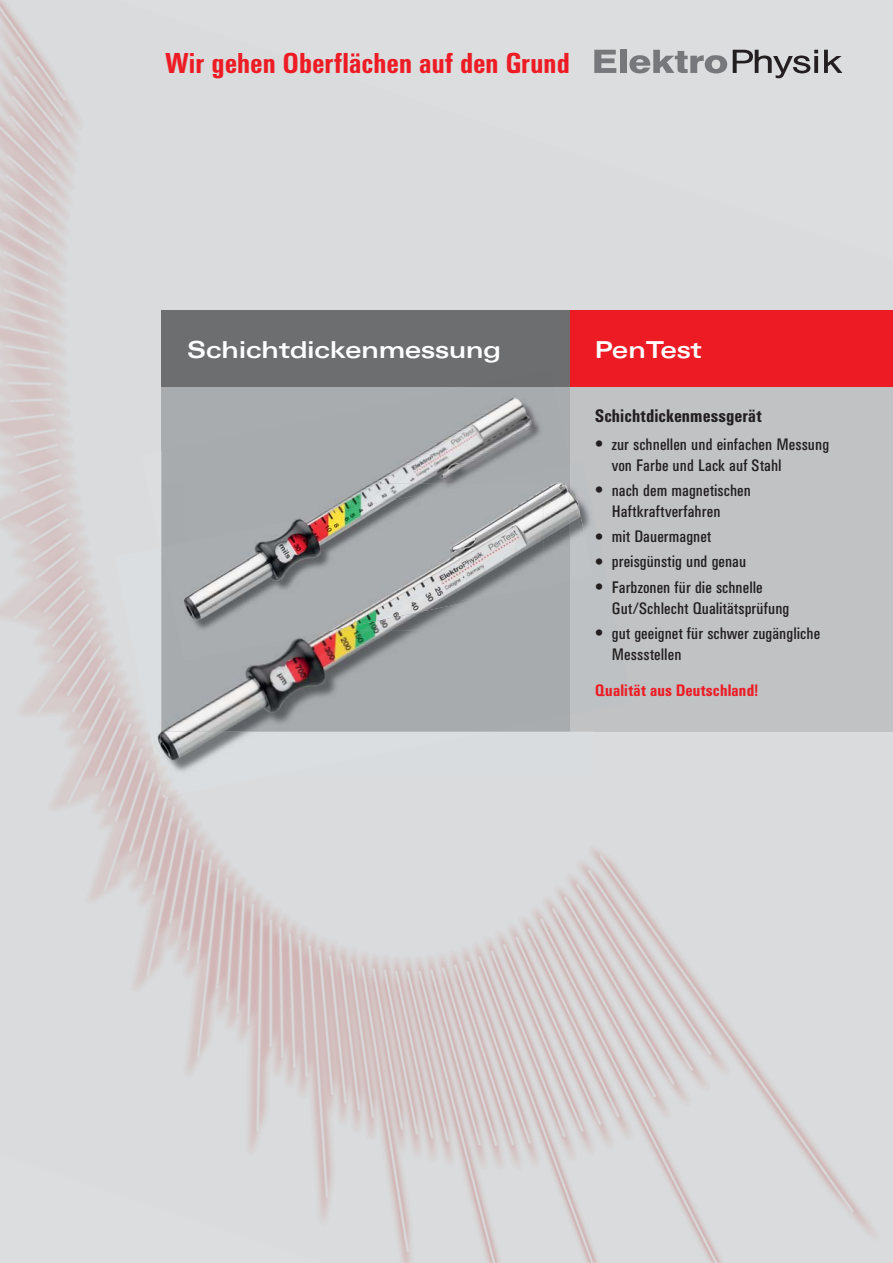
<style>
.page{position:relative;width:893px;height:1263px;background:#fff}
.page>*{position:absolute;margin:0;border:0;box-sizing:border-box;transform-origin:0 0}
.t1{font:700 28.5px "Univers Condensed BQ";color:#ed1c24}
.t2{font:700 24px "Univers Extended BQ";color:#fff}
.t3{font:700 18px "Univers Condensed BQ";letter-spacing:.005em;color:#231f20}
.t4{font:16.5px/21px "Univers Condensed BQ";color:#231f20}
.t5{font:700 16.5px "Univers Condensed BQ";letter-spacing:.01em;color:#ed1c24}
.s1{font-size:24px}
</style>
<div class="page">
<img style="left:0;top:0;width:893px;height:1263px">
<div style="left:570px;top:387px;width:323px;height:344px;background:#c0c2c4"></div>
<div style="left:570px;top:311px;width:323px;height:76px;background:#ed1c24"></div>
<div style="left:162px;top:311px;width:408px;height:76px;background:#6d6e70"></div>
<svg style="left:594px;top:50px;width:22px;height:23px"></svg>
<div style="left:619px;top:50px;width:7px;height:23px;background:#77787b"></div>
<svg style="left:629px;top:50px;width:98px;height:23px;background:#a8a9ab"></svg>
<svg style="left:733px;top:50px;width:85px;height:28px;background:#a1a1a2"></svg>
<svg style="left:824px;top:50px;width:18px;height:23px"></svg>
<div style="left:488px;top:731px;width:105px;height:44px;background:#d8dcdf"></div>
<img style="left:114px;top:547px;width:158px;height:251px">
<img style="left:160px;top:554px;width:328px;height:221px">
<img style="left:162px;top:661px;width:408px;height:70px">
<div style="left:141px;top:451px;width:21px;height:96px;background:#dadbdc"></div>
<img style="left:162px;top:387px;width:408px;height:274px">
<img style="left:160px;top:484px;width:25px;height:63px">
<img style="left:543px;top:464px;width:27px;height:20px">
<svg style="left:160px;top:547px;width:2px;height:7px"></svg>
<img style="left:570px;top:487px;width:21px;height:52px">
<img style="left:185px;top:399px;width:358px;height:232px">
<img style="left:185px;top:484px;width:288px;height:58px">
<img style="left:473px;top:469px;width:70px;height:15px">
<h1 class="t1" style="left:165px;top:54px;width:406px">Wir gehen Oberflächen auf den Grund</h1>
<h2 class="t2" style="left:187px;top:341px;width:315px">Schichtdickenmessung</h2>
<h2 class="t2" style="left:595px;top:341px;width:108px">PenTest</h2>
<p class="t3" style="left:595px;top:409px;width:168px">Schichtdickenmessgerät</p>
<p class="t4" style="left:612px;top:435px;width:219px;text-indent:-16px"><span class="s1">•</span> zur schnellen und einfachen Messung von Farbe und Lack auf Stahl</p>
<p class="t4" style="left:612px;top:481px;width:141px;text-indent:-16px"><span class="s1">•</span> nach dem magnetischen<br>Haftkraftverfahren</p>
<p class="t4" style="left:595px;top:527px;width:118px"><span class="s1">•</span> mit Dauermagnet</p>
<p class="t4" style="left:595px;top:553px;width:152px"><span class="s1">•</span> preisgünstig und genau</p>
<p class="t4" style="left:612px;top:578px;width:179px;text-indent:-16px"><span class="s1">•</span> Farbzonen für die schnelle<br>Gut/Schlecht Qualitätsprüfung</p>
<p class="t4" style="left:612px;top:624px;width:210px;text-indent:-16px"><span class="s1">•</span> gut geeignet für schwer zugängliche<br>Messstellen</p>
<p class="t5" style="left:595px;top:684px;width:165px">Qualität aus Deutschland!</p>
</div>
